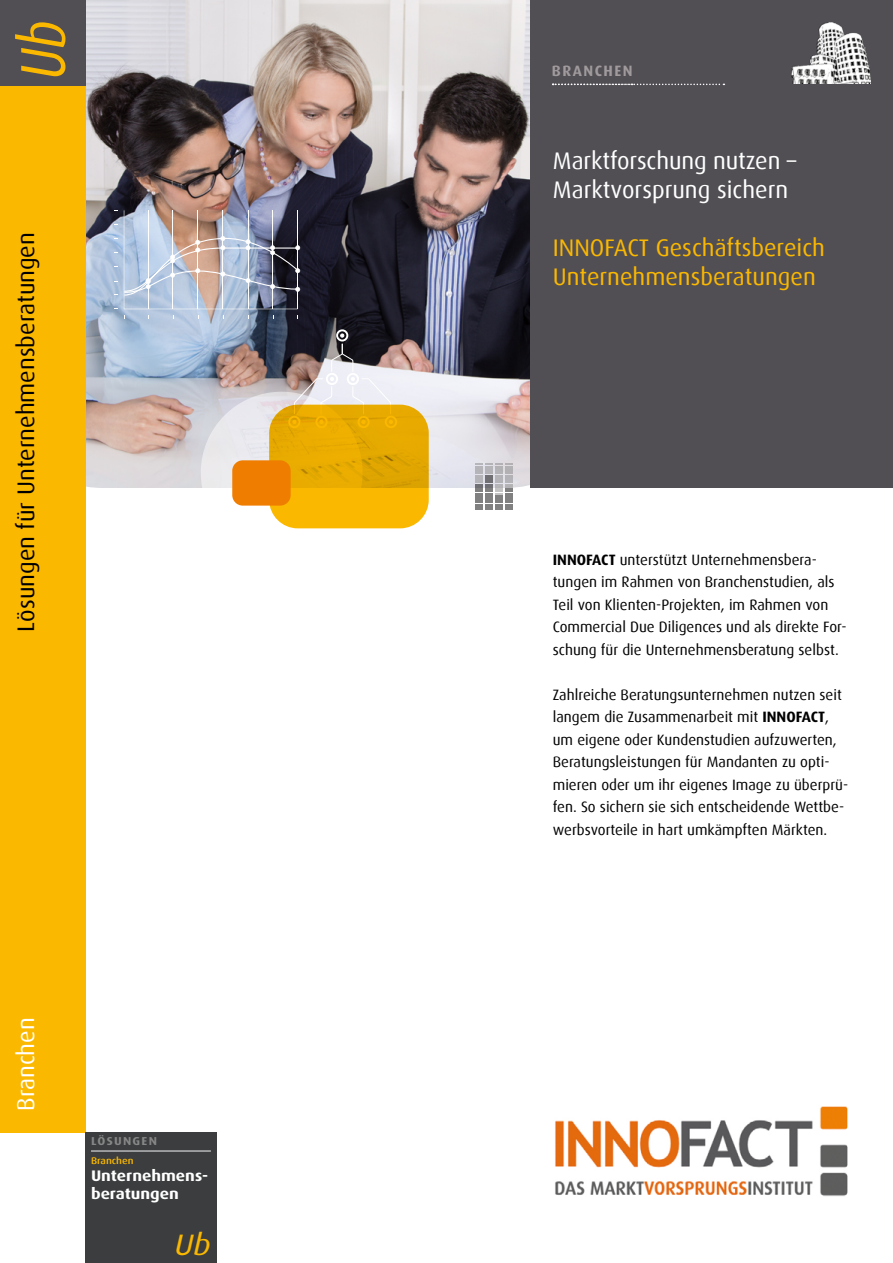
<style>
.page{position:relative;width:893px;height:1263px;background:#fff}
.page>*{position:absolute;margin:0;border:0;box-sizing:border-box;transform-origin:0 0}
.t1{font:italic 63.45px "Dax";color:#fbb800;scale:.84 1}
.t2{font:italic 29.55px "Dax";color:#fbb800;scale:1.1 1}
.t3{font:24px/28.8px "Dax";color:#fff}
.t4{font:24px/28.8px "Dax";color:#fbb800}
.t5{font:24px "Dax";color:#000}
.t6{font:700 15.3px/17.2px "Dax";color:#fff;scale:1.1 1}
.t7{font:15px/22.5px "Dax";color:#000}
.t8{font:700 15px "Dax";letter-spacing:.1em;color:#a09a9c}
.t9{font:700 11.55px "Dax";letter-spacing:.1em;color:#878787;scale:1.1 1}
.t10{font:500 9.6px "Dax";color:#fbb800;scale:1.1 1}
.s1{font-weight:700}
</style>
<div class="page">
<img style="left:85px;top:0;width:446px;height:488px">
<div style="left:531px;top:0;width:362px;height:488px;background:#514f54"></div>
<div style="left:0;top:0;width:85px;height:1132px;background:#fbb800"></div>
<div style="left:0;top:0;width:85px;height:85px;background:#514f54"></div>
<div style="left:85px;top:1132px;width:132px;height:131px;background:#3b3d3e"></div>
<hr style="left:91px;top:1151px;width:120px;height:1px;background:#fff">
<svg style="left:553px;top:84px;width:171px;height:1px"></svg>
<div style="left:201px;top:392px;width:162px;height:161px;background:linear-gradient(to bottom,#e0dfe6,#fff);border-radius:50%"></div>
<svg style="left:124px;top:210px;width:176px;height:99px;background:#a7a8b4"></svg>
<svg style="left:287px;top:328px;width:106px;height:79px;background:#918a8e"></svg>
<svg style="left:475px;top:463px;width:37px;height:47px;background:#acacaf"></svg>
<svg style="left:269px;top:405px;width:160px;height:123px;background:#ecad00"></svg>
<div style="left:232px;top:460px;width:59px;height:46px;background:#ef7d00;border-radius:10px"></div>
<img style="left:791px;top:22px;width:80px;height:61px">
<img style="left:555px;top:1106px;width:292px;height:91px">
<h1 class="t1" style="left:8px;top:80px;width:72px;rotate:-90deg">Ub</h1>
<h3 class="t5" style="left:13px;top:631px;width:401px;rotate:-90deg">Lösungen für Unternehmensberatungen</h3>
<h3 class="t3" style="left:12px;top:1111px;width:95px;rotate:-90deg">Branchen</h3>
<p class="t9" style="left:91px;top:1134px;width:61px">LÖSUNGEN</p>
<p class="t10" style="left:91px;top:1155px;width:40px">Branchen</p>
<p class="t6" style="left:91px;top:1167px;width:108px">Unternehmens&shy;beratungen</p>
<h2 class="t2" style="left:174px;top:1228px;width:35px">Ub</h2>
<p class="t8" style="left:552px;top:63px;width:82px">BRANCHEN</p>
<h3 class="t3" style="left:553px;top:147px;width:245px">Marktforschung nutzen –<br>Marktvorsprung sichern</h3>
<h3 class="t4" style="left:553px;top:233px;width:274px">INNOFACT Geschäftsbereich<br>Unternehmensberatungen</h3>
<p class="t7" style="left:553px;top:548px;width:295px"><span class="s1">INNOFACT</span> unterstützt Unternehmensbera&shy;tungen im Rahmen von Branchenstudien, als Teil von Klienten-Projekten, im Rahmen von Commercial Due Diligences und als direkte For&shy;schung für die Unternehmensberatung selbst.</p>
<p class="t7" style="left:553px;top:683px;width:297px">Zahlreiche Beratungsunternehmen nutzen seit langem die Zusammenarbeit mit <span class="s1">INNOFACT</span>, um eigene oder Kundenstudien aufzuwerten, Beratungsleistungen für Mandanten zu opti&shy;mieren oder um ihr eigenes Image zu überprü&shy;fen. So sichern sie sich entscheidende Wettbe&shy;werbsvorteile in hart umkämpften Märkten.</p>
</div>
